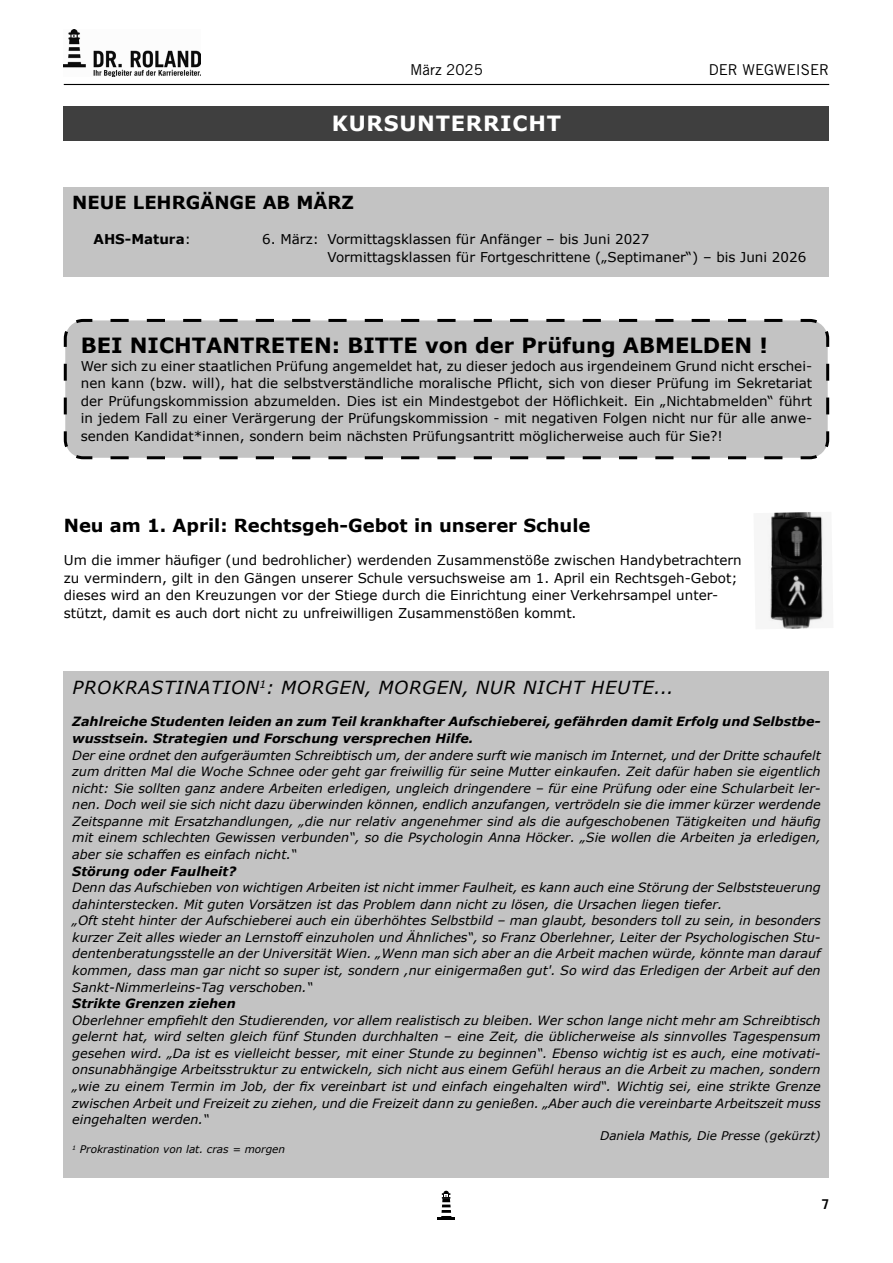
<style>
.page{position:relative;width:893px;height:1263px;background:#fff}
.page>*{position:absolute;margin:0;border:0;box-sizing:border-box;transform-origin:0 0}
.t1{font:700 21px "Verdana";color:#000}
.t2{font:700 21px "Verdana";letter-spacing:.035em;color:#fff}
.t3{font:700 18px "Verdana";color:#000}
.t4{font:italic 18px "Verdana";letter-spacing:.035em;color:#000}
.t5{font:15px "Trade Gothic LT Std";color:#000}
.t6{font:13.5px/17.5px "Verdana";color:#000}
.t7{font:700 13.5px "Verdana";color:#000}
.t8{font:700 13.5px "Trade Gothic LT Std";color:#000}
.t9{font:italic 12.75px/16.5px "Verdana";color:#000;text-align:justify}
.t10{font:italic 700 12.75px/16.5px "Verdana";color:#000}
.t11{font:italic 12px "Verdana";color:#000}
.t12{font:italic 10.5px "Verdana";color:#000}
.s1{font-weight:400}
</style>
<div class="page">
<img style="left:64px;top:30px;width:137px;height:47px">
<hr style="left:64px;top:84px;width:765px;height:1px;background:#000">
<hr style="left:437px;top:1217px;width:18px;height:3px;background:#000">
<svg style="left:441px;top:1191px;width:11px;height:26px"></svg>
<div style="left:64px;top:106px;width:765px;height:34px;background:#3f3f3f"></div>
<div style="left:64px;top:187px;width:765px;height:89px;background:#c3c3c3"></div>
<img style="left:767px;top:512px;width:60px;height:117px">
<div style="left:64px;top:672px;width:765px;height:506px;background:#c3c3c3"></div>
<div style="left:63px;top:318px;width:767px;height:142px;background:#c3c3c3"></div>
<p class="t5" style="left:410px;top:60px;width:74px">März 2025</p>
<p class="t5" style="left:709px;top:60px;width:122px">DER WEGWEISER</p>
<p class="t2" style="left:332px;top:109px;width:231px">KURSUNTERRICHT</p>
<p class="t3" style="left:72px;top:190px;width:283px">NEUE LEHRGÄNGE AB MÄRZ</p>
<p class="t7" style="left:94px;top:230px;width:99px">AHS-Matura<span class="s1">:</span></p>
<p class="t6" style="left:262px;top:231px;width:389px">6. März: Vormittagsklassen für Anfänger – bis Juni 2027</p>
<p class="t6" style="left:327px;top:248px;width:480px">Vormittagsklassen für Fortgeschrittene („Septimaner“) – bis Juni 2026</p>
<p class="t1" style="left:81px;top:331px;width:689px">BEI NICHTANTRETEN: BITTE von der Prüfung ABMELDEN !</p>
<p class="t6" style="left:81px;top:357px;width:733px;text-align:justify">Wer sich zu einer staatlichen Prüfung angemeldet hat, zu dieser jedoch aus irgendeinem Grund nicht erschei&shy;nen kann (bzw. will), hat die selbstverständliche moralische Pflicht, sich von dieser Prüfung im Sekretariat der Prüfungskommission abzumelden. Dies ist ein Mindestgebot der Höflichkeit. Ein „Nichtabmelden“ führt in jedem Fall zu einer Verärgerung der Prüfungskommission - mit negativen Folgen nicht nur für alle anwe&shy;senden Kandidat*innen, sondern beim nächsten Prüfungsantritt möglicherweise auch für Sie?!</p>
<p class="t3" style="left:64px;top:513px;width:528px">Neu am 1. April: Rechtsgeh-Gebot in unserer Schule</p>
<p class="t6" style="left:64px;top:551px;width:679px">Um die immer häufiger (und bedrohlicher) werdenden Zusammenstöße zwischen Handybetrachtern zu vermindern, gilt in den Gängen unserer Schule versuchsweise am 1. April ein Rechtsgeh-Gebot; dieses wird an den Kreuzungen vor der Stiege durch die Einrichtung einer Verkehrsampel unter&shy;stützt, damit es auch dort nicht zu unfreiwilligen Zusammenstößen kommt.</p>
<p class="t4" style="left:73px;top:675px;width:603px">PROKRASTINATION<sup>1</sup>: MORGEN, MORGEN, NUR NICHT HEUTE...</p>
<p class="t10" style="left:72px;top:713px;width:750px">Zahlreiche Studenten leiden an zum Teil krankhafter Aufschieberei, gefährden damit Erfolg und Selbstbe&shy;wusstsein. Strategien und Forschung versprechen Hilfe.</p>
<p class="t9" style="left:72px;top:746px;width:750px">Der eine ordnet den aufgeräumten Schreibtisch um, der andere surft wie manisch im Internet, und der Dritte schaufelt zum dritten Mal die Woche Schnee oder geht gar freiwillig für seine Mutter einkaufen. Zeit dafür haben sie eigentlich nicht: Sie sollten ganz andere Arbeiten erledigen, ungleich dringendere – für eine Prüfung oder eine Schularbeit ler&shy;nen. Doch weil sie sich nicht dazu überwinden können, endlich anzufangen, vertrödeln sie die immer kürzer werdende Zeitspanne mit Ersatzhandlungen, „die nur relativ angenehmer sind als die aufgeschobenen Tätigkeiten und häufig mit einem schlechten Gewissen verbunden“, so die Psychologin Anna Höcker. „Sie wollen die Arbeiten ja erledigen, aber sie schaffen es einfach nicht.“</p>
<p class="t10" style="left:72px;top:862px;width:166px">Störung oder Faulheit?</p>
<p class="t9" style="left:72px;top:879px;width:750px">Denn das Aufschieben von wichtigen Arbeiten ist nicht immer Faulheit, es kann auch eine Störung der Selbststeuerung dahinterstecken. Mit guten Vorsätzen ist das Problem dann nicht zu lösen, die Ursachen liegen tiefer.</p>
<p class="t9" style="left:72px;top:912px;width:750px">„Oft steht hinter der Aufschieberei auch ein überhöhtes Selbstbild – man glaubt, besonders toll zu sein, in besonders kurzer Zeit alles wieder an Lernstoff einzuholen und Ähnliches“, so Franz Oberlehner, Leiter der Psychologischen Stu&shy;dentenberatungsstelle an der Universität Wien. „Wenn man sich aber an die Arbeit machen würde, könnte man darauf kommen, dass man gar nicht so super ist, sondern ,nur einigermaßen gut'. So wird das Erledigen der Arbeit auf den Sankt-Nimmerleins-Tag verschoben.“</p>
<p class="t10" style="left:72px;top:995px;width:165px">Strikte Grenzen ziehen</p>
<p class="t9" style="left:72px;top:1012px;width:750px">Oberlehner empfiehlt den Studierenden, vor allem realistisch zu bleiben. Wer schon lange nicht mehr am Schreibtisch gelernt hat, wird selten gleich fünf Stunden durchhalten – eine Zeit, die üblicherweise als sinnvolles Tagespensum gesehen wird. „Da ist es vielleicht besser, mit einer Stunde zu beginnen“. Ebenso wichtig ist es auch, eine motivati&shy;onsunabhängige Arbeitsstruktur zu entwickeln, sich nicht aus einem Gefühl heraus an die Arbeit zu machen, sondern „wie zu einem Termin im Job, der fix vereinbart ist und einfach eingehalten wird“. Wichtig sei, eine strikte Grenze zwischen Arbeit und Freizeit zu ziehen, und die Freizeit dann zu genießen. „Aber auch die vereinbarte Arbeitszeit muss eingehalten werden.“</p>
<p class="t11" style="left:600px;top:1127px;width:222px">Daniela Mathis, Die Presse (gekürzt)</p>
<p class="t12" style="left:72px;top:1142px;width:214px"><sup>1</sup> Prokrastination von lat. cras = morgen</p>
<p class="t8" style="left:822px;top:1196px;width:9px">7</p>
</div>
